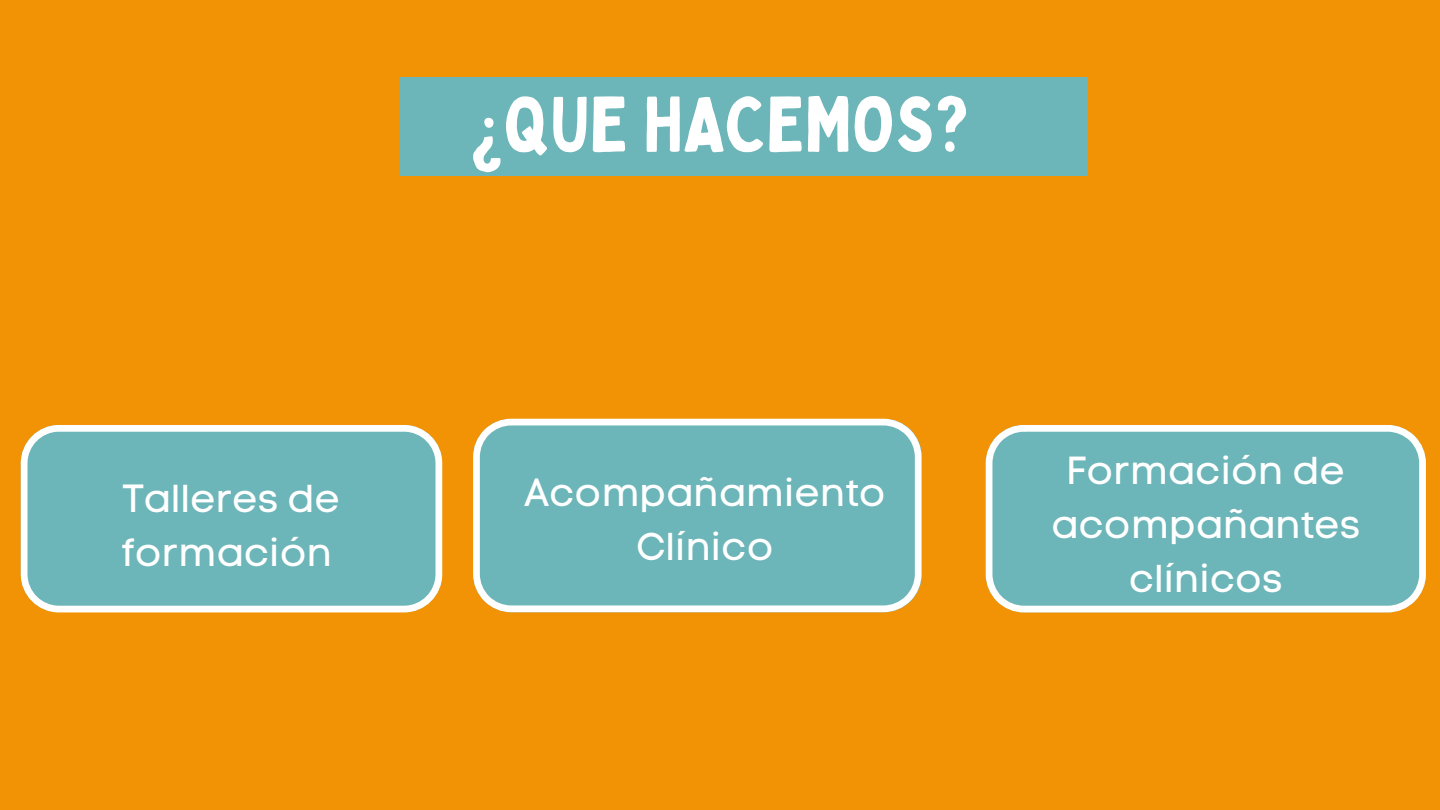
<style>
.page{position:relative;width:1440px;height:810px;background:#f29205}
.page>*{position:absolute;margin:0;border:0;box-sizing:border-box;transform-origin:0 0}
.t1{font:76.8px "Bobby Jones";color:#fff}
.t2{font:38.9px/54px "Code Pro Normal LC";color:#fff}
.t3{font:38.8px/54px "Code Pro Normal LC";color:#fff;text-align:center}
</style>
<div class="page">
<svg style="left:473px;top:419px;width:449px;height:193px;background:#7bbbbb"></svg>
<div style="left:400px;top:77px;width:687px;height:98px;background:#6cb5b8"></div>
<svg style="left:986px;top:425px;width:440px;height:187px;background:#7cbbbb"></svg>
<svg style="left:21px;top:425px;width:421px;height:187px;background:#7bbbbb"></svg>
<p class="t2" style="left:121px;top:471px;width:220px">Talleres de formación</p>
<h1 class="t1" style="left:471px;top:76px;width:500px">¿QUE HACEMOS?</h1>
<p class="t3" style="left:524px;top:466px;width:363px">Acompañamiento<br>Clínico</p>
<p class="t3" style="left:1051px;top:443px;width:310px">Formación de acompañantes clínicos</p>
</div>
